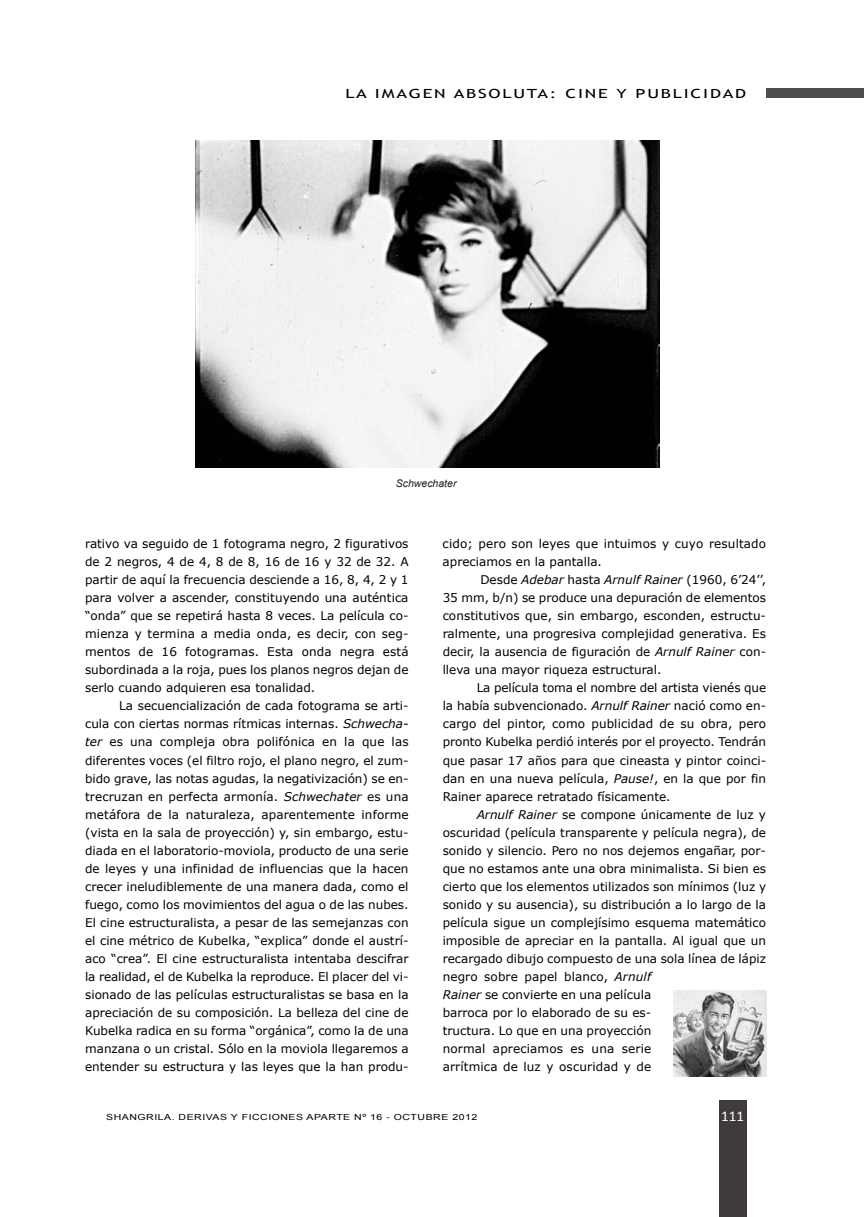
<style>
.page{position:relative;width:864px;height:1217px;background:#fff}
.page>*{position:absolute;margin:0;border:0;box-sizing:border-box;transform-origin:0 0}
.t1{font:15px "Calibri";color:#fff}
.t2{font:12.6px "Trebuchet MS";letter-spacing:.1em;color:#000;scale:1.43 1}
.t3{font:12px/18px "Verdana";color:#000;text-align:justify}
.t4{font:italic 10.5px "Arial";color:#231f20}
.t5{font:8.4px "Arial";letter-spacing:.05em;color:#000;scale:1.25 1}
.s1{font-style:italic}
</style>
<div class="page">
<div style="left:765px;top:89px;width:98px;height:9px;background:#4d4d4d"></div>
<div style="left:718px;top:1100px;width:28px;height:116px;background:#403b3a"></div>
<img style="left:673px;top:990px;width:92px;height:85px">
<img style="left:196px;top:140px;width:463px;height:327px">
<p class="t2" style="left:345px;top:86px;width:282px">LA IMAGEN ABSOLUTA: CINE Y PUBLICIDAD</p>
<p class="t4" style="left:395px;top:477px;width:62px">Schwechater</p>
<p class="t3" style="left:85px;top:534px;width:325px">rativo va seguido de 1 fotograma negro, 2 figurativos de 2 negros, 4 de 4, 8 de 8, 16 de 16 y 32 de 32. a partir de aquí la frecuencia desciende a 16, 8, 4, 2 y 1 para volver a ascender, constituyendo una auténtica “onda” que se repetirá hasta 8 veces. La película co&shy;mienza y termina a media onda, es decir, con seg&shy;mentos de 16 fotogramas. Esta onda negra está subordinada a la roja, pues los planos negros dejan de serlo cuando adquieren esa tonalidad.</p>
<p class="t3" style="left:85px;top:696px;width:325px;text-indent:34px">La secuencialización de cada fotograma se arti&shy;cula con ciertas normas rítmicas internas. <span class="s1">Schwecha&shy;ter</span> es una compleja obra polifónica en la que las diferentes voces (el filtro rojo, el plano negro, el zum&shy;bido grave, las notas agudas, la negativización) se en&shy;trecruzan en perfecta armonía. <span class="s1">Schwechater</span> es una metáfora de la naturaleza, aparentemente informe (vista en la sala de proyección) y, sin embargo, estu&shy;diada en el laboratorio-moviola, producto de una serie de leyes y una infinidad de influencias que la hacen crecer ineludiblemente de una manera dada, como el fuego, como los movimientos del agua o de las nubes.<br>El cine estructuralista, a pesar de las semejanzas con el cine métrico de Kubelka, “explica” donde el austrí&shy;aco “crea”. El cine estructuralista intentaba descifrar la realidad, el de Kubelka la reproduce. El placer del vi&shy;sionado de las películas estructuralistas se basa en la apreciación de su composición. La belleza del cine de Kubelka radica en su forma “orgánica”, como la de una manzana o un cristal. Sólo en la moviola llegaremos a entender su estructura y las leyes que la han produ-</p>
<p class="t3" style="left:442px;top:534px;width:325px">cido; pero son leyes que intuimos y cuyo resultado apreciamos en la pantalla.</p>
<p class="t3" style="left:442px;top:570px;width:325px;text-indent:38px">Desde <span class="s1">Adebar</span> hasta <span class="s1">Arnulf Rainer</span> (1960, 6’24’’, 35 mm, b/n) se produce una depuración de elementos constitutivos que, sin embargo, esconden, estructu&shy;ralmente, una progresiva complejidad generativa. Es decir, la ausencia de figuración de <span class="s1">Arnulf Rainer</span> con&shy;lleva una mayor riqueza estructural.</p>
<p class="t3" style="left:442px;top:678px;width:325px;text-indent:34px">La película toma el nombre del artista vienés que la había subvencionado. <span class="s1">Arnulf Rainer</span> nació como en&shy;cargo del pintor, como publicidad de su obra, pero pronto Kubelka perdió interés por el proyecto. Tendrán que pasar 17 años para que cineasta y pintor coinci&shy;dan en una nueva película, <span class="s1">Pause!</span>, en la que por fin rainer aparece retratado físicamente.</p>
<p class="t3" style="left:442px;top:804px;width:325px;text-align:left;text-indent:34px"><span class="s1">Arnulf Rainer</span> se compone únicamente de luz y oscuridad (película transparente y película negra), de sonido y silencio. Pero no nos dejemos engañar, por&shy;que no estamos ante una obra minimalista. Si bien es cierto que los elementos utilizados son mínimos (luz y sonido y su ausencia), su distribución a lo largo de la película sigue un complejísimo esquema matemático imposible de apreciar en la pantalla. al igual que un recargado dibujo compuesto de una sola línea de lápiz negro sobre papel blanco, <span class="s1">Arnulf<br>Rainer</span> se convierte en una película<br>barroca por lo elaborado de su es-<br>tructura. Lo que en una proyección<br>normal apreciamos es una serie<br>arrítmica de luz y oscuridad y de</p>
<p class="t1" style="left:721px;top:1106px;width:24px">111</p>
<p class="t5" style="left:106px;top:1112px;width:298px">SHANGRILA. DERIVAS Y FICCIONES APARTE Nº 16 - OCTUBRE 2012</p>
</div>
